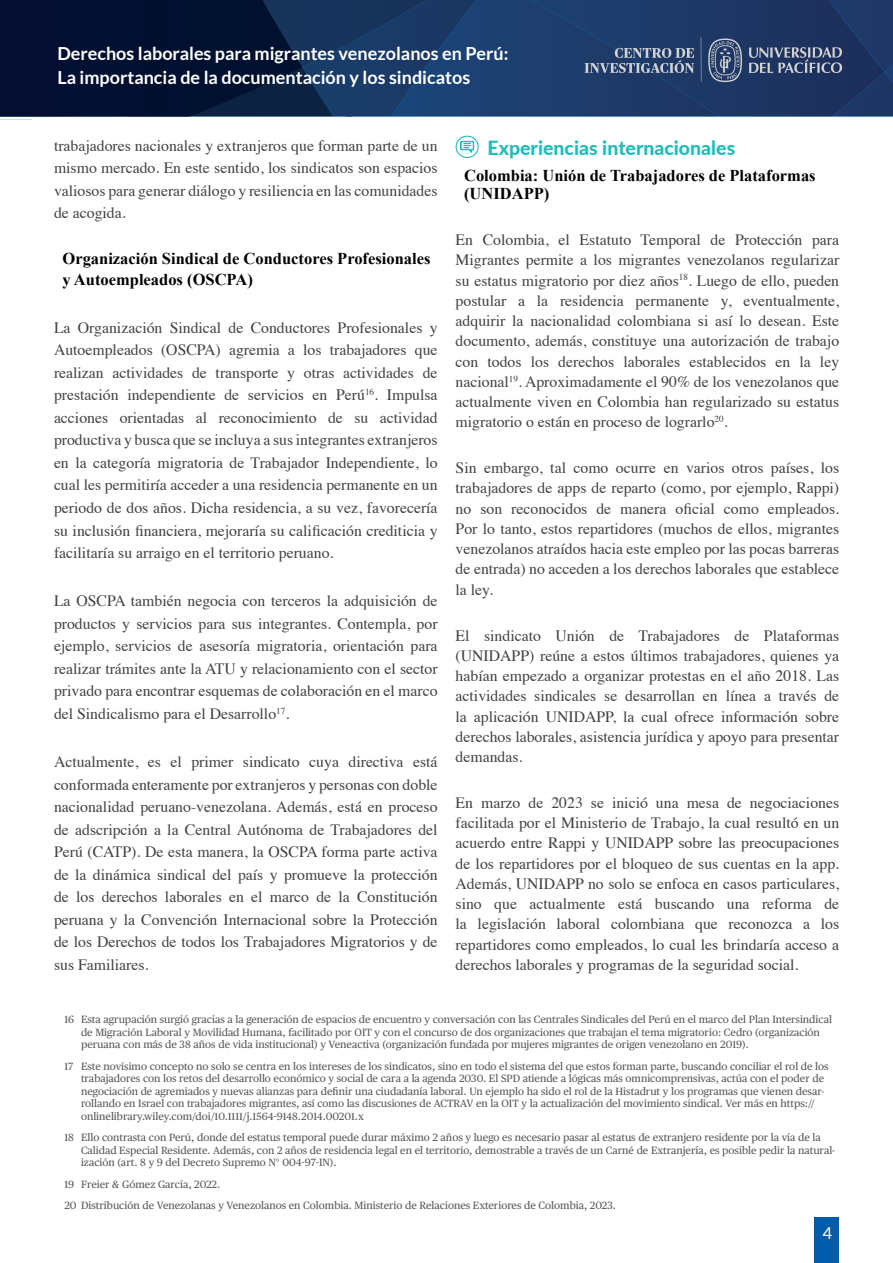
<style>
.page{position:relative;width:893px;height:1263px;background:#fff}
.page>*{position:absolute;margin:0;border:0;box-sizing:border-box;transform-origin:0 0}
.t1{font:800 19.5px "Lato";color:#22bcb9}
.t2{font:700 18px/24px "Lato";color:#fff}
.t3{font:700 16.5px/20.2px "Times New Roman";color:#000}
.t4{font:16.5px "Lato";color:#fff}
.t5{font:15.75px/20.2px "Times";color:#414042;text-align:justify}
.t6{font:10.5px/12.6px "Publico Text";color:#58595b}
</style>
<div class="page">
<div style="left:815px;top:1217px;width:24px;height:46px;background:#005cab"></div>
<svg style="left:0;top:0;width:893px;height:118px;background:#193159"></svg>
<div style="left:456px;top:136px;width:23px;height:22px;border:1px solid #22bcb9;border-radius:50%"></div>
<svg style="left:460px;top:141px;width:14px;height:12px"></svg>
<p class="t2" style="left:57px;top:41px;width:453px">Derechos laborales para migrantes venezolanos en Perú:<br>La importancia de la documentación y los sindicatos</p>
<p class="t5" style="left:54px;top:133px;width:385px;line-height:22.5px">trabajadores nacionales y extranjeros que forman parte de un mismo mercado. En este sentido, los sindicatos son espacios valiosos para generar diálogo y resiliencia en las comunidades de acogida.</p>
<p class="t3" style="left:63px;top:248px;width:369px">Organización Sindical de Conductores Profesionales y Autoempleados (OSCPA)</p>
<p class="t5" style="left:54px;top:315px;width:385px;line-height:22.5px">La Organización Sindical de Conductores Profesionales y Autoempleados (OSCPA) agremia a los trabajadores que realizan actividades de transporte y otras actividades de prestación independiente de servicios en Perú<sup>16</sup>. Impulsa acciones orientadas al reconocimiento de su actividad productiva y busca que se incluya a sus integrantes extranjeros en la categoría migratoria de Trabajador Independiente, lo cual les permitiría acceder a una residencia permanente en un periodo de dos años. Dicha residencia, a su vez, favorecería su inclusión financiera, mejoraría su calificación crediticia y facilitaría su arraigo en el territorio peruano.</p>
<p class="t5" style="left:54px;top:588px;width:385px;line-height:22.5px">La OSCPA también negocia con terceros la adquisición de productos y servicios para sus integrantes. Contempla, por ejemplo, servicios de asesoría migratoria, orientación para realizar trámites ante la ATU y relacionamiento con el sector privado para encontrar esquemas de colaboración en el marco del Sindicalismo para el Desarrollo<sup>17</sup>.</p>
<p class="t5" style="left:54px;top:749px;width:385px;line-height:22.5px">Actualmente, es el primer sindicato cuya directiva está conformada enteramente por extranjeros y personas con doble nacionalidad peruano-venezolana. Además, está en proceso de adscripción a la Central Autónoma de Trabajadores del Perú (CATP). De esta manera, la OSCPA forma parte activa de la dinámica sindical del país y promueve la protección de los derechos laborales en el marco de la Constitución peruana y la Convención Internacional sobre la Protección de los Derechos de todos los Trabajadores Migratorios y de sus Familiares.</p>
<p class="t1" style="left:487px;top:133px;width:249px">Experiencias internacionales</p>
<p class="t3" style="left:464px;top:166px;width:353px;line-height:18px">Colombia: Unión de Trabajadores de Plataformas (UNIDAPP)</p>
<p class="t5" style="left:456px;top:228px;width:385px">En Colombia, el Estatuto Temporal de Protección para Migrantes permite a los migrantes venezolanos regularizar su estatus migratorio por diez años<sup>18</sup>. Luego de ello, pueden postular a la residencia permanente y, eventualmente, adquirir la nacionalidad colombiana si así lo desean. Este documento, además, constituye una autorización de trabajo con todos los derechos laborales establecidos en la ley nacional<sup>19</sup>. Aproximadamente el 90% de los venezolanos que actualmente viven en Colombia han regularizado su estatus migratorio o están en proceso de lograrlo<sup>20</sup>.</p>
<p class="t5" style="left:456px;top:456px;width:385px">Sin embargo, tal como ocurre en varios otros países, los trabajadores de apps de reparto (como, por ejemplo, Rappi) no son reconocidos de manera oficial como empleados.<br>Por lo tanto, estos repartidores (muchos de ellos, migrantes venezolanos atraídos hacia este empleo por las pocas barreras de entrada) no acceden a los derechos laborales que establece la ley.</p>
<p class="t5" style="left:456px;top:624px;width:385px">El sindicato Unión de Trabajadores de Plataformas (UNIDAPP) reúne a estos últimos trabajadores, quienes ya habían empezado a organizar protestas en el año 2018. Las actividades sindicales se desarrollan en línea a través de la aplicación UNIDAPP, la cual ofrece información sobre derechos laborales, asistencia jurídica y apoyo para presentar demandas.</p>
<p class="t5" style="left:456px;top:791px;width:385px">En marzo de 2023 se inició una mesa de negociaciones facilitada por el Ministerio de Trabajo, la cual resultó en un acuerdo entre Rappi y UNIDAPP sobre las preocupaciones de los repartidores por el bloqueo de sus cuentas en la app.<br>Además, UNIDAPP no solo se enfoca en casos particulares, sino que actualmente está buscando una reforma de la legislación laboral colombiana que reconozca a los repartidores como empleados, lo cual les brindaría acceso a derechos laborales y programas de la seguridad social.</p>
<p class="t6" style="left:81px;top:1012px;width:752px;text-indent:-16px">16 Esta agrupación surgió gracias a la generación de espacios de encuentro y conversación con las Centrales Sindicales del Perú en el marco del Plan Intersindical de Migración Laboral y Movilidad Humana, facilitado por OIT y con el concurso de dos organizaciones que trabajan el tema migratorio: Cedro (organización peruana con más de 38 años de vida institucional) y Veneactiva (organización fundada por mujeres migrantes de origen venezolano en 2019).</p>
<p class="t6" style="left:81px;top:1059px;width:749px;text-indent:-17px">17 Este novísimo concepto no solo se centra en los intereses de los sindicatos, sino en todo el sistema del que estos forman parte, buscando conciliar el rol de los trabajadores con los retos del desarrollo económico y social de cara a la agenda 2030. El SPD atiende a lógicas más omnicomprensivas, actúa con el poder de negociación de agremiados y nuevas alianzas para definir una ciudadanía laboral. Un ejemplo ha sido el rol de la Histadrut y los programas que vienen desar&shy;rollando en Israel con trabajadores migrantes, así como las discusiones de ACTRAV en la OIT y la actualización del movimiento sindical. Ver más en https:// onlinelibrary.wiley.com/doi/10.1111/j.1564-9148.2014.00201.x</p>
<p class="t6" style="left:81px;top:1131px;width:756px;text-indent:-16px">18 Ello contrasta con Perú, donde del estatus temporal puede durar máximo 2 años y luego es necesario pasar al estatus de extranjero residente por la vía de la<br>Calidad Especial Residente. Además, con 2 años de residencia legal en el territorio, demostrable a través de un Carné de Extranjería, es posible pedir la natural&shy;ización (art. 8 y 9 del Decreto Supremo N° 004-97-IN).</p>
<p class="t6" style="left:65px;top:1173px;width:553px;line-height:21.3px">19 Freier &amp; Gómez García, 2022.<br>20 Distribución de Venezolanas y Venezolanos en Colombia. Ministerio de Relaciones Exteriores de Colombia, 2023.</p>
<p class="t4" style="left:823px;top:1221px;width:11px">4</p>
</div>
